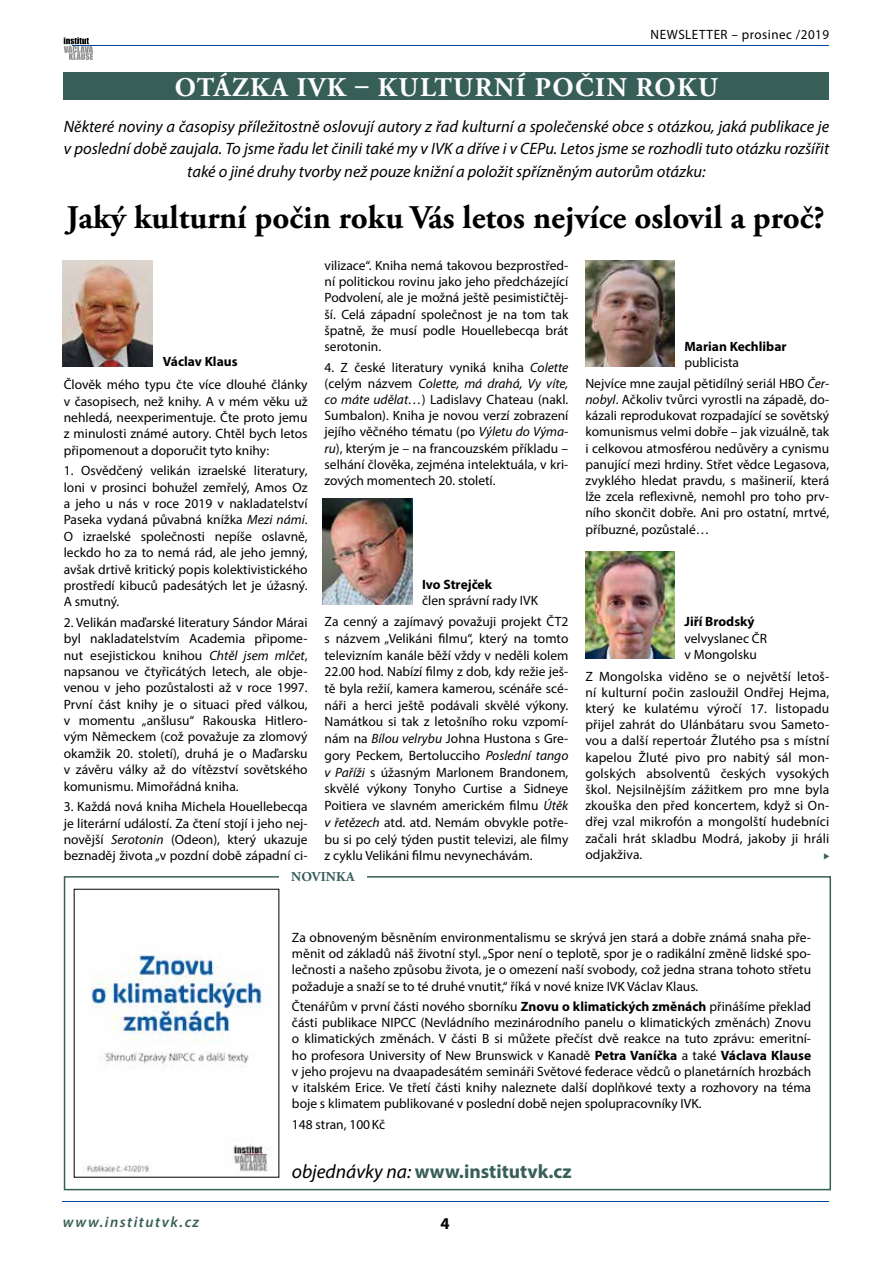
<style>
.page{position:relative;width:893px;height:1263px;background:#fff}
.page>*{position:absolute;margin:0;border:0;box-sizing:border-box;transform-origin:0 0}
.t1{font:700 33px "Adobe Garamond Pro";color:#000}
.t2{font:700 27px "Adobe Garamond Pro";letter-spacing:.055em;color:#fff}
.t3{font:700 19.5px "Myriad Pro";color:#375f57}
.t4{font:italic 16.5px/22.5px "Myriad Pro";color:#000;text-align:center}
.t5{font:700 16.5px "Myriad Pro";color:#000}
.t6{font:italic 600 15px "Myriad Pro";letter-spacing:.1em;color:#375f57}
.t7{font:13.5px/16.2px "Myriad Pro";color:#000;text-align:justify}
.t8{font:700 13.5px "Myriad Pro";color:#000}
.t9{font:13.5px "Myriad Pro";letter-spacing:.04em;color:#000}
.t10{font:700 13.5px "Adobe Garamond Pro";letter-spacing:.015em;color:#375f57}
.s1{font-style:italic}
.s2{font-weight:700}
.s3{font-weight:400;font-style:italic;color:#000}
</style>
<div class="page">
<svg style="left:64px;top:37px;width:29px;height:23px"></svg>
<hr style="left:72px;top:45px;width:242px;height:1px;background:#004799">
<hr style="left:149px;top:45px;width:679px;height:1px;background:#004799">
<hr style="left:63px;top:1201px;width:765px;height:1px;background:#004799">
<div style="left:64px;top:72px;width:765px;height:28px;background:#375f57"></div>
<img style="left:323px;top:498px;width:89px;height:106px">
<img style="left:63px;top:260px;width:89px;height:106px">
<div style="left:64px;top:876px;width:767px;height:314px;border:2px solid #375f57"></div>
<div style="left:279px;top:867px;width:87px;height:18px;background:#fff"></div>
<img style="left:83px;top:954px;width:188px;height:219px">
<img style="left:585px;top:260px;width:89px;height:106px">
<img style="left:585px;top:552px;width:89px;height:106px">
<p class="t9" style="left:651px;top:26px;width:180px">NEWSLETTER – prosinec /2019</p>
<h2 class="t2" style="left:175px;top:72px;width:544px">OTÁZKA IVK – KULTURNÍ POČIN ROKU</h2>
<p class="t4" style="left:64px;top:115px;width:767px">Některé noviny a časopisy příležitostně oslovují autory z řad kulturní a společenské obce s otázkou, jaká publikace je v poslední době zaujala. To jsme řadu let činili také my v IVK a dříve i v CEPu. Letos jsme se rozhodli tuto otázku rozšířit také o jiné druhy tvorby než pouze knižní a položit spřízněným autorům otázku:</p>
<h1 class="t1" style="left:67px;top:199px;width:759px">Jaký kulturní počin roku Vás letos nejvíce oslovil a proč?</h1>
<p class="t8" style="left:163px;top:353px;width:76px">Václav Klaus</p>
<p class="t7" style="left:64px;top:376px;width:245px">Člověk mého typu čte více dlouhé články v časopisech, než knihy. A v mém věku už nehledá, neexperimentuje. Čte proto jemu z minulosti známé autory. Chtěl bych letos připomenout a doporučit tyto knihy:</p>
<p class="t7" style="left:64px;top:462px;width:245px">1. Osvědčený velikán izraelské literatury, loni v prosinci bohužel zemřelý, Amos Oz a jeho u nás v roce 2019 v nakladatelství Paseka vydaná půvabná knížka <span class="s1">Mezi námi</span>.<br>O izraelské společnosti nepíše oslavně, leckdo ho za to nemá rád, ale jeho jemný, avšak drtivě kritický popis kolektivistického prostředí kibuců padesátých let je úžasný.<br>A smutný.</p>
<p class="t7" style="left:64px;top:614px;width:245px">2. Velikán maďarské literatury Sándor Márai byl nakladatelstvím Academia připome&shy;nut esejistickou knihou <span class="s1">Chtěl jsem mlčet</span>, napsanou ve čtyřicátých letech, ale obje&shy;venou v jeho pozůstalosti až v roce 1997.<br>První část knihy je o situaci před válkou, v momentu „anšlusu“ Rakouska Hitlero&shy;vým Německem (což považuje za zlomový okamžik 20. století), druhá je o Maďarsku v závěru války až do vítězství sovětského komunismu. Mimořádná kniha.</p>
<p class="t7" style="left:64px;top:798px;width:245px">3. Každá nová kniha Michela Houellebecqa je literární událostí. Za čtení stojí i jeho nej&shy;novější <span class="s1">Serotonin</span> (Odeon), který ukazuje beznaděj života „v pozdní době západní ci-</p>
<p class="t7" style="left:325px;top:257px;width:245px">vilizace“. Kniha nemá takovou bezprostřed&shy;ní politickou rovinu jako jeho předcházející Podvolení, ale je možná ještě pesimističtěj&shy;ší. Celá západní společnost je na tom tak špatně, že musí podle Houellebecqa brát serotonin.</p>
<p class="t7" style="left:325px;top:359px;width:245px">4. Z české literatury vyniká kniha <span class="s1">Colette </span>(celým názvem <span class="s1">Colette, má drahá, Vy víte, co máte udělat…</span>) Ladislavy Chateau (nakl.<br>Sumbalon). Kniha je novou verzí zobrazení jejího věčného tématu (po <span class="s1">Výletu do Výma&shy;ru</span>), kterým je – na francouzském příkladu – selhání člověka, zejména intelektuála, v kri&shy;zových momentech 20. století.</p>
<p class="t8" style="left:422px;top:576px;width:71px">Ivo Strejček</p>
<p class="t7" style="left:422px;top:592px;width:117px">člen správní rady IVK</p>
<p class="t7" style="left:325px;top:613px;width:245px;line-height:16.8px">Za cenný a zajímavý považuji projekt ČT2 s názvem „Velikáni filmu“, který na tomto televizním kanále běží vždy v neděli kolem 22.00 hod. Nabízí filmy z dob, kdy režie ješ&shy;tě byla režií, kamera kamerou, scénáře scé&shy;náři a herci ještě podávali skvělé výkony.<br>Namátkou si tak z letošního roku vzpomí&shy;nám na <span class="s1">Bílou velrybu</span> Johna Hustona s Gre&shy;gory Peckem, Bertolucciho <span class="s1">Poslední tango v Paříži</span> s úžasným Marlonem Brandonem, skvělé výkony Tonyho Curtise a Sidneye Poitiera ve slavném americkém filmu <span class="s1">Útěk v řetězech</span> atd. atd. Nemám obvykle potře&shy;bu si po celý týden pustit televizi, ale filmy z cyklu Velikáni filmu nevynechávám.</p>
<p class="t10" style="left:291px;top:869px;width:65px">NOVINKA</p>
<p class="t8" style="left:684px;top:338px;width:104px">Marian Kechlibar</p>
<p class="t7" style="left:684px;top:354px;width:56px">publicista</p>
<p class="t7" style="left:585px;top:375px;width:245px">Nejvíce mne zaujal pětidílný seriál HBO <span class="s1">Čer&shy;nobyl</span>. Ačkoliv tvůrci vyrostli na západě, do&shy;kázali reprodukovat rozpadající se sovětský komunismus velmi dobře – jak vizuálně, tak i celkovou atmosférou nedůvěry a cynismu panující mezi hrdiny. Střet vědce Legasova, zvyklého hledat pravdu, s mašinerií, která lže zcela reflexivně, nemohl pro toho prv&shy;ního skončit dobře. Ani pro ostatní, mrtvé, příbuzné, pozůstalé…</p>
<p class="t8" style="left:684px;top:613px;width:72px">Jiří Brodský</p>
<p class="t7" style="left:684px;top:630px;width:84px">velvyslanec ČR v Mongolsku</p>
<p class="t7" style="left:585px;top:668px;width:245px">Z Mongolska viděno se o největší letoš&shy;ní kulturní počin zasloužil Ondřej Hejma, který ke kulatému výročí 17. listopadu přijel zahrát do Ulánbátaru svou Sameto&shy;vou a další repertoár Žlutého psa s místní kapelou Žluté pivo pro nabitý sál mon&shy;golských absolventů českých vysokých škol. Nejsilnějším zážitkem pro mne byla zkouška den před koncertem, když si On&shy;dřej vzal mikrofón a mongolští hudebníci začali hrát skladbu Modrá, jakoby ji hráli odjakživa.</p>
<p class="t7" style="left:292px;top:929px;width:521px">Za obnoveným běsněním environmentalismu se skrývá jen stará a dobře známá snaha pře&shy;měnit od základů náš životní styl. „Spor není o teplotě, spor je o radikální změně lidské spo&shy;lečnosti a našeho způsobu života, je o omezení naší svobody, což jedna strana tohoto střetu požaduje a snaží se to té druhé vnutit,“ říká v nové knize IVK Václav Klaus.</p>
<p class="t7" style="left:292px;top:998px;width:521px">Čtenářům v první části nového sborníku <span class="s2">Znovu o klimatických změnách</span> přinášíme překlad části publikace NIPCC (Nevládního mezinárodního panelu o klimatických změnách) Znovu o klimatických změnách. V části B si můžete přečíst dvě reakce na tuto zprávu: emeritní&shy;ho profesora University of New Brunswick v Kanadě <span class="s2">Petra Vaníčka</span> a také <span class="s2">Václava Klause </span>v jeho projevu na dvaapadesátém semináři Světové federace vědců o planetárních hrozbách v italském Erice. Ve třetí části knihy naleznete další doplňkové texty a rozhovory na téma boje s klimatem publikované v poslední době nejen spolupracovníky IVK.</p>
<p class="t7" style="left:292px;top:1116px;width:95px">148 stran, 100Kč</p>
<h3 class="t3" style="left:292px;top:1158px;width:281px"><span class="s3">objednávky na:</span> www.institutvk.cz</h3>
<p class="t6" style="left:63px;top:1212px;width:138px">www.institutvk.cz</p>
<p class="t5" style="left:440px;top:1213px;width:11px">4</p>
</div>
